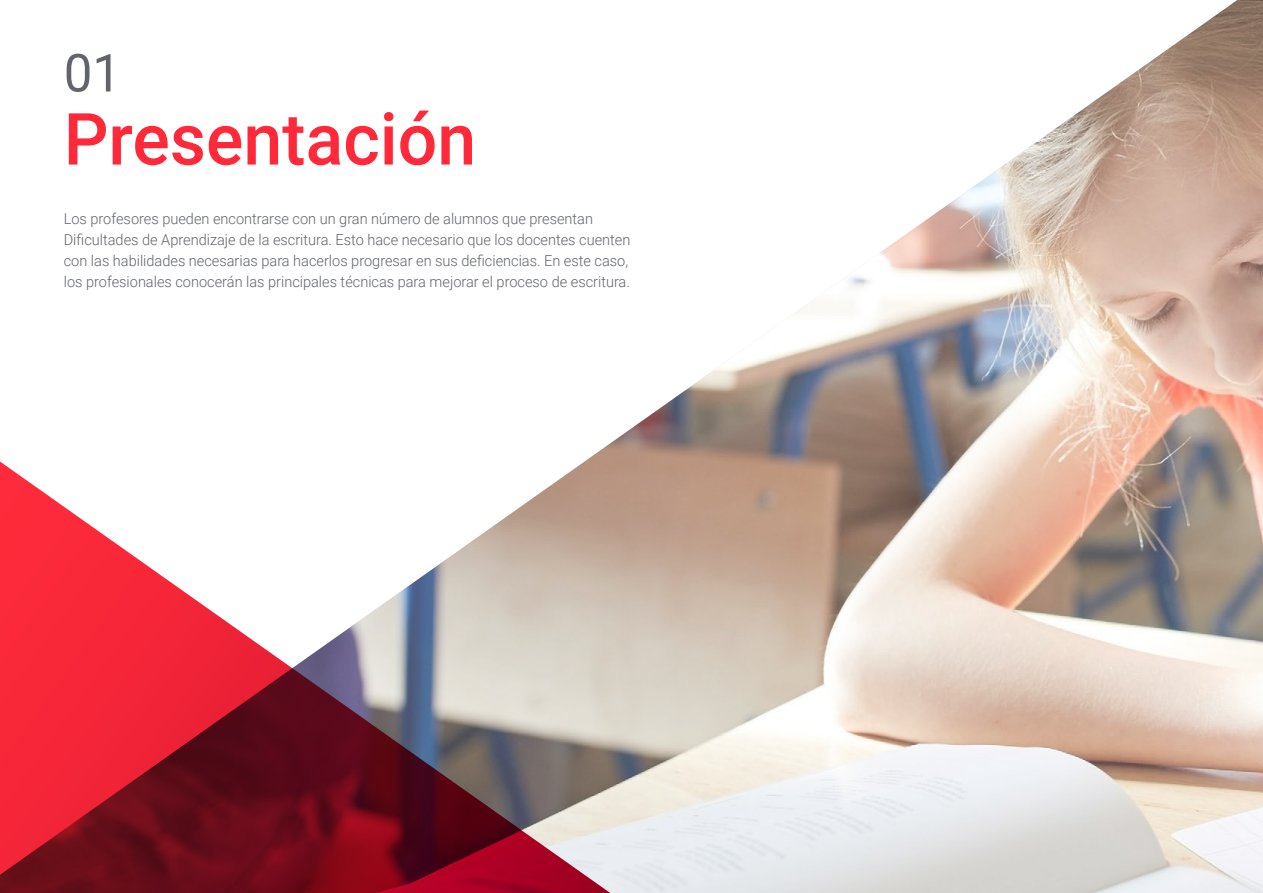
<style>
.page{position:relative;width:1263px;height:893px;background:#fff}
.page>*{position:absolute;margin:0;border:0;box-sizing:border-box;transform-origin:0 0}
.t1{font:500 72px "Roboto";color:#ff293a}
.t2{font:52.5px "Roboto";color:#61646a}
.t3{font:300 15px/21px "Roboto";color:#61646a}
</style>
<div class="page">
<img style="left:606px;top:0;width:657px;height:893px">
<svg style="left:0;top:446px;width:640px;height:447px"></svg>
<h2 class="t2" style="left:64px;top:36px;width:59px">01</h2>
<h1 class="t1" style="left:64px;top:89px;width:414px">Presentación</h1>
<p class="t3" style="left:64px;top:207px;width:568px">Los profesores pueden encontrarse con un gran número de alumnos que presentan Dificultades de Aprendizaje de la escritura. Esto hace necesario que los docentes cuenten con las habilidades necesarias para hacerlos progresar en sus deficiencias. En este caso, los profesionales conocerán las principales técnicas para mejorar el proceso de escritura.</p>
</div>
